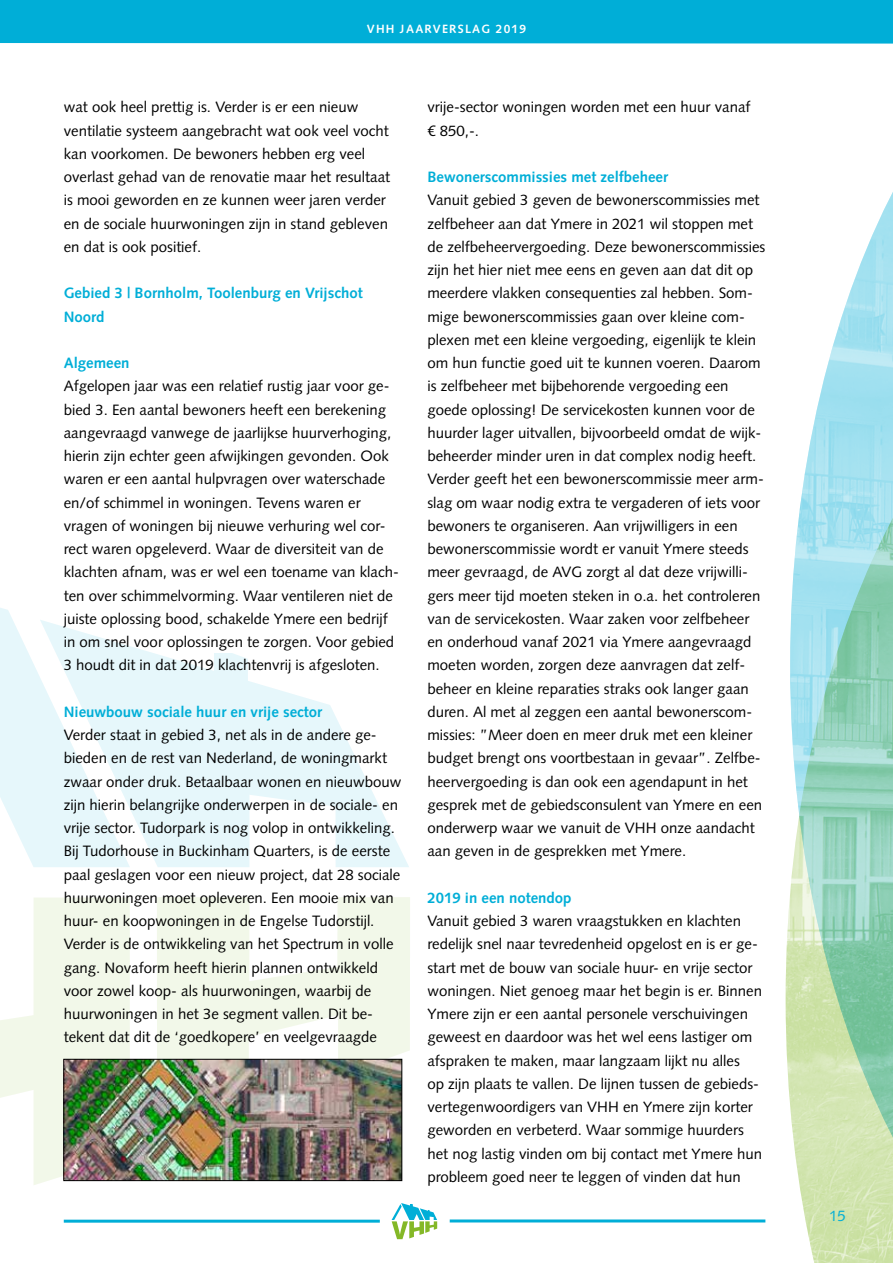
<style>
.page{position:relative;width:893px;height:1263px;background:#fff}
.page>*{position:absolute;margin:0;border:0;box-sizing:border-box;transform-origin:0 0}
.t1{font:15px/23.2px "Syntax LT Std";color:#000}
.t2{font:700 15px/23.2px "Syntax LT Std";color:#00aed7}
.t3{font:15px "Syntax LT Std";color:#00aed7}
.t4{font:700 12px "Syntax LT Std";letter-spacing:.1em;color:#fff}
</style>
<div class="page">
<svg style="left:0;top:897px;width:130px;height:288px"></svg>
<svg style="left:157px;top:897px;width:253px;height:246px;fill:#f2f8e9"></svg>
<svg style="left:0;top:608px;width:40px;height:259px;fill:#e6f7fb"></svg>
<svg style="left:40px;top:620px;width:369px;height:247px;fill:#e6f7fb"></svg>
<svg style="left:232px;top:653px;width:16px;height:78px"></svg>
<div style="left:215px;top:653px;width:17px;height:59px;background:#e6f7fb"></div>
<hr style="left:64px;top:1220px;width:316px;height:3px;background:#00aed7">
<hr style="left:450px;top:1219px;width:315px;height:3px;background:#00aed7">
<svg style="left:392px;top:1203px;width:45px;height:36px"></svg>
<div style="left:0;top:0;width:790px;height:44px;background:#00aed7"></div>
<div style="left:790px;top:0;width:103px;height:44px;background:#00aed7"></div>
<img style="left:845px;top:192px;width:48px;height:113px">
<img style="left:786px;top:305px;width:107px;height:958px">
<img style="left:65px;top:1061px;width:335px;height:118px">
<div style="left:63px;top:1059px;width:339px;height:122px;border:1px solid #000"></div>
<p class="t4" style="left:367px;top:22px;width:161px">VHH JAARVERSLAG 2019</p>
<p class="t1" style="left:64px;top:96px;width:328px">wat ook heel prettig is. Verder is er een nieuw ventilatie systeem aangebracht wat ook veel vocht kan voorkomen. De bewoners hebben erg veel overlast gehad van de renovatie maar het resultaat is mooi geworden en ze kunnen weer jaren verder en de sociale huurwoningen zijn in stand gebleven en dat is ook positief.</p>
<p class="t2" style="left:64px;top:282px;width:300px">Gebied 3 | Bornholm, Toolenburg en Vrijschot<br>Noord</p>
<p class="t2" style="left:64px;top:351px;width:67px">Algemeen</p>
<p class="t1" style="left:64px;top:375px;width:337px">Afgelopen jaar was een relatief rustig jaar voor ge&shy;bied 3. Een aantal bewoners heeft een berekening aangevraagd vanwege de jaarlijkse huurverhoging, hierin zijn echter geen afwijkingen gevonden. Ook waren er een aantal hulpvragen over waterschade en/of schimmel in woningen. Tevens waren er vragen of woningen bij nieuwe verhuring wel cor&shy;rect waren opgeleverd. Waar de diversiteit van de klachten afnam, was er wel een toename van klach&shy;ten over schimmelvorming. Waar ventileren niet de juiste oplossing bood, schakelde Ymere een bedrijf in om snel voor oplossingen te zorgen. Voor gebied 3 houdt dit in dat 2019 klachtenvrij is afgesloten.</p>
<p class="t2" style="left:64px;top:700px;width:260px">Nieuwbouw sociale huur en vrije sector</p>
<p class="t1" style="left:64px;top:723px;width:339px">Verder staat in gebied 3, net als in de andere ge&shy;bieden en de rest van Nederland, de woningmarkt zwaar onder druk. Betaalbaar wonen en nieuwbouw zijn hierin belangrijke onderwerpen in de sociale- en vrije sector. Tudorpark is nog volop in ontwikkeling.<br>Bij Tudorhouse in Buckinham Quarters, is de eerste paal geslagen voor een nieuw project, dat 28 sociale huurwoningen moet opleveren. Een mooie mix van huur- en koopwoningen in de Engelse Tudorstijl.<br>Verder is de ontwikkeling van het Spectrum in volle gang. Novaform heeft hierin plannen ontwikkeld voor zowel koop- als huurwoningen, waarbij de huurwoningen in het 3e segment vallen. Dit be&shy;tekent dat dit de ‘goedkopere’ en veelgevraagde</p>
<p class="t1" style="left:427px;top:96px;width:325px">vrije-sector woningen worden met een huur vanaf € 850,-.</p>
<p class="t2" style="left:427px;top:165px;width:242px">Bewonerscommissies met zelfbeheer</p>
<p class="t1" style="left:427px;top:189px;width:340px">Vanuit gebied 3 geven de bewonerscommissies met zelfbeheer aan dat Ymere in 2021 wil stoppen met de zelfbeheervergoeding. Deze bewonerscommissies zijn het hier niet mee eens en geven aan dat dit op meerdere vlakken consequenties zal hebben. Som&shy;mige bewonerscommissies gaan over kleine com&shy;plexen met een kleine vergoeding, eigenlijk te klein om hun functie goed uit te kunnen voeren. Daarom is zelfbeheer met bijbehorende vergoeding een goede oplossing! De servicekosten kunnen voor de huurder lager uitvallen, bijvoorbeeld omdat de wijk&shy;beheerder minder uren in dat complex nodig heeft.<br>Verder geeft het een bewonerscommissie meer arm&shy;slag om waar nodig extra te vergaderen of iets voor bewoners te organiseren. Aan vrijwilligers in een bewonerscommissie wordt er vanuit Ymere steeds meer gevraagd, de AVG zorgt al dat deze vrijwilli&shy;gers meer tijd moeten steken in o.a. het controleren van de servicekosten. Waar zaken voor zelfbeheer en onderhoud vanaf 2021 via Ymere aangevraagd moeten worden, zorgen deze aanvragen dat zelf&shy;beheer en kleine reparaties straks ook langer gaan duren. Al met al zeggen een aantal bewonerscom&shy;missies: ”Meer doen en meer druk met een kleiner budget brengt ons voortbestaan in gevaar”. Zelfbe&shy;heervergoeding is dan ook een agendapunt in het gesprek met de gebiedsconsulent van Ymere en een onderwerp waar we vanuit de VHH onze aandacht aan geven in de gesprekken met Ymere.</p>
<p class="t2" style="left:427px;top:886px;width:146px">2019 in een notendop</p>
<p class="t1" style="left:427px;top:909px;width:336px">Vanuit gebied 3 waren vraagstukken en klachten redelijk snel naar tevredenheid opgelost en is er ge&shy;start met de bouw van sociale huur- en vrije sector woningen. Niet genoeg maar het begin is er. Binnen Ymere zijn er een aantal personele verschuivingen geweest en daardoor was het wel eens lastiger om afspraken te maken, maar langzaam lijkt nu alles<br>op zijn plaats te vallen. De lijnen tussen de gebieds&shy;vertegenwoordigers van VHH en Ymere zijn korter geworden en verbeterd. Waar sommige huurders het nog lastig vinden om bij contact met Ymere hun probleem goed neer te leggen of vinden dat hun</p>
<p class="t3" style="left:829px;top:1206px;width:18px">15</p>
</div>
